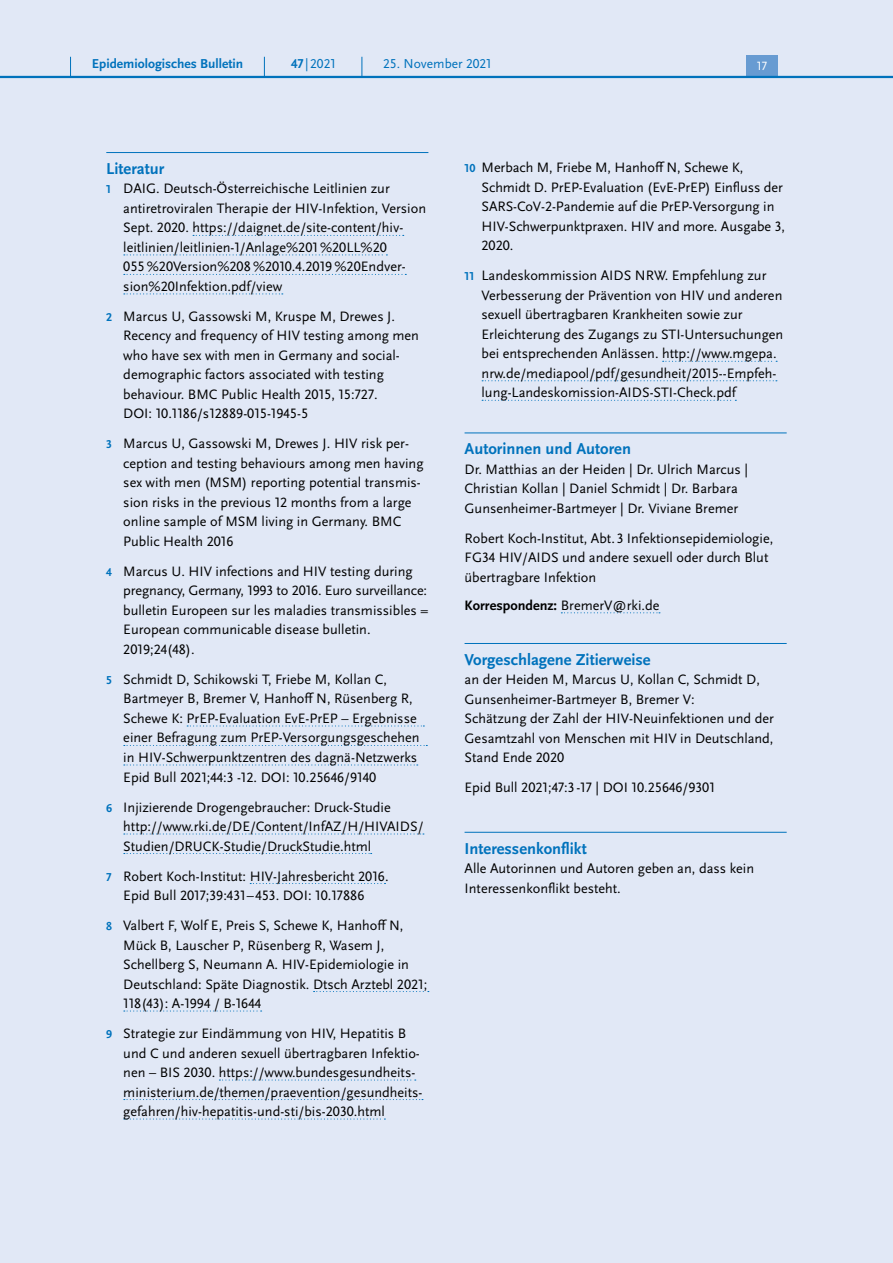
<style>
.page{position:relative;width:893px;height:1263px;background:#fff}
.page>*{position:absolute;margin:0;border:0;box-sizing:border-box;transform-origin:0 0}
.H4_-_Anhang_allerers{font:700 16.5px "Scala Sans Pro";color:#0072bc}
.P_-_Anhang{font:14.25px/19.5px "Scala Sans Pro";color:#000}
.P_-_Anhang-2{font:700 14.25px "Scala Sans Pro";color:#000}
.t1{font:700 13.5px "Scala Sans Pro";color:#0072bc}
.t2{font:13.5px "Scala Sans Pro";color:#0072bc}
.t3{font:12.45px "Scala Sans Pro";color:#fff}
.s1{font-weight:700}
.s2{font-weight:700;font-size:12px;color:#0072bc}
.s3{font-weight:400}
</style>
<div class="page">
<div style="left:0;top:78px;width:893px;height:1185px;background:#e1e8f6"></div>
<hr style="left:106px;top:152px;width:322px;height:1px;background:#0072bc">
<svg style="left:193px;top:235px;width:211px;height:1px"></svg>
<svg style="left:124px;top:254px;width:263px;height:1px"></svg>
<svg style="left:124px;top:274px;width:282px;height:1px"></svg>
<svg style="left:124px;top:293px;width:159px;height:1px"></svg>
<svg style="left:187px;top:725px;width:237px;height:1px"></svg>
<svg style="left:124px;top:745px;width:303px;height:1px"></svg>
<svg style="left:124px;top:764px;width:294px;height:1px"></svg>
<svg style="left:124px;top:833px;width:300px;height:1px"></svg>
<svg style="left:124px;top:853px;width:248px;height:1px"></svg>
<svg style="left:250px;top:883px;width:135px;height:1px"></svg>
<svg style="left:314px;top:991px;width:115px;height:1px"></svg>
<svg style="left:124px;top:1010px;width:138px;height:1px"></svg>
<svg style="left:219px;top:1079px;width:197px;height:1px"></svg>
<svg style="left:124px;top:1099px;width:299px;height:1px"></svg>
<svg style="left:124px;top:1118px;width:261px;height:1px"></svg>
<svg style="left:663px;top:361px;width:114px;height:1px"></svg>
<svg style="left:482px;top:380px;width:295px;height:1px"></svg>
<svg style="left:482px;top:400px;width:254px;height:1px"></svg>
<hr style="left:465px;top:433px;width:322px;height:1px;background:#0072bc">
<svg style="left:561px;top:612px;width:99px;height:1px"></svg>
<hr style="left:465px;top:643px;width:322px;height:1px;background:#0072bc">
<hr style="left:465px;top:832px;width:322px;height:1px;background:#0072bc">
<div style="left:0;top:0;width:893px;height:77px;background:#e1e8f6"></div>
<div style="left:746px;top:55px;width:32px;height:21px;background:#679bd2"></div>
<hr style="left:0;top:76px;width:893px;height:2px;background:#0072bc">
<svg style="left:70px;top:57px;width:1px;height:19px"></svg>
<svg style="left:264px;top:57px;width:1px;height:19px"></svg>
<svg style="left:362px;top:57px;width:1px;height:19px"></svg>
<p class="t1" style="left:92px;top:55px;width:153px">Epidemiologisches Bulletin</p>
<p class="t2" style="left:291px;top:55px;width:46px"><span class="s1">47</span> |2021</p>
<p class="t2" style="left:383px;top:55px;width:110px">25. November 2021</p>
<p class="t3" style="left:757px;top:59px;width:12px">17</p>
<h4 class="H4_-_Anhang_allerers" style="left:106px;top:159px;width:60px">Literatur</h4>
<p class="P_-_Anhang" style="left:123px;top:179px;width:304px;text-indent:-17px"><span class="s2">1</span> DAIG. Deutsch-Österreichische Leitlinien zur antiretroviralen Therapie der HIV-Infektion, Version Sept. 2020. https://daignet.de/site-content/hiv&shy;leitlinien/leitlinien-1/Anlage%201 %20LL%20<br>055 %20Version%208 %2010.4.2019 %20Endver&shy;sion%20Infektion.pdf/view</p>
<p class="P_-_Anhang" style="left:123px;top:306px;width:297px;text-indent:-17px"><span class="s2">2</span> Marcus U, Gassowski M, Kruspe M, Drewes J.<br>Recency and frequency of HIV testing among men who have sex with men in Germany and social&shy;demographic factors associated with testing behaviour. BMC Public Health 2015, 15:727.<br>DOI: 10.1186/s12889-015-1945-5</p>
<p class="P_-_Anhang" style="left:123px;top:434px;width:302px;text-indent:-17px"><span class="s2">3</span> Marcus U, Gassowski M, Drewes J. HIV risk per&shy;ception and testing behaviours among men having sex with men (MSM) reporting potential transmis&shy;sion risks in the previous 12 months from a large online sample of MSM living in Germany. BMC Public Health 2016</p>
<p class="P_-_Anhang" style="left:123px;top:561px;width:306px;text-indent:-17px"><span class="s2">4</span> Marcus U. HIV infections and HIV testing during pregnancy, Germany, 1993 to 2016. Euro surveillance: bulletin Europeen sur les maladies transmissibles = European communicable disease bulletin.<br>2019;24(48).</p>
<p class="P_-_Anhang" style="left:123px;top:669px;width:298px;text-indent:-17px"><span class="s2">5</span> Schmidt D, Schikowski T, Friebe M, Kollan C, Bartmeyer B, Bremer V, Hanhoff N, Rüsenberg R, Schewe K: PrEP-Evaluation EvE-PrEP – Ergebnisse einer Befragung zum PrEP-Versorgungsgeschehen in HIV-Schwerpunktzentren des dagnä-Netzwerks Epid Bull 2021;44:3 -12. DOI: 10.25646/9140</p>
<p class="P_-_Anhang" style="left:123px;top:797px;width:302px;text-indent:-17px"><span class="s2">6</span> Injizierende Drogengebraucher: Druck-Studie http://www.rki.de/DE/Content/InfAZ/H/HIVAIDS/<br>Studien/DRUCK-Studie/DruckStudie.html</p>
<p class="P_-_Anhang" style="left:106px;top:866px;width:284px;text-align:center"><span class="s2">7</span> Robert Koch-Institut: HIV-Jahresbericht 2016.<br>Epid Bull 2017;39:431–453. DOI: 10.17886</p>
<p class="P_-_Anhang" style="left:123px;top:915px;width:306px;text-indent:-17px"><span class="s2">8</span> Valbert F, Wolf E, Preis S, Schewe K, Hanhoff N, Mück B, Lauscher P, Rüsenberg R, Wasem J, Schellberg S, Neumann A. HIV-Epidemiologie in Deutschland: Späte Diagnostik. Dtsch Arztebl 2021; 118(43): A-1994 / B-1644</p>
<p class="P_-_Anhang" style="left:123px;top:1023px;width:301px;text-indent:-17px"><span class="s2">9</span> Strategie zur Eindämmung von HIV, Hepatitis B und C und anderen sexuell übertragbaren Infektio&shy;nen – BIS 2030. https://www.bundesgesundheits&shy;ministerium.de/themen/praevention/gesundheits&shy;gefahren/hiv-hepatitis-und-sti/bis-2030.html</p>
<p class="P_-_Anhang" style="left:482px;top:158px;width:305px;text-indent:-17px"><span class="s2">10</span> Merbach M, Friebe M, Hanhoff N, Schewe K, Schmidt D. PrEP-Evaluation (EvE-PrEP) Einfluss der SARS-CoV-2-Pandemie auf die PrEP-Versorgung in HIV-Schwerpunktpraxen. HIV and more. Ausgabe 3, 2020.</p>
<p class="P_-_Anhang" style="left:482px;top:266px;width:303px;text-indent:-17px"><span class="s2">11</span> Landeskommission AIDS NRW. Empfehlung zur Verbesserung der Prävention von HIV und anderen sexuell übertragbaren Krankheiten sowie zur Erleichterung des Zugangs zu STI-Untersuchungen bei entsprechenden Anlässen. http://www.mgepa. nrw.de/mediapool/pdf/gesundheit/2015--Empfeh&shy;lung-Landeskomission-AIDS-STI-Check.pdf</p>
<h4 class="H4_-_Anhang_allerers" style="left:465px;top:439px;width:168px">Autorinnen und Autoren</h4>
<p class="P_-_Anhang" style="left:465px;top:459px;width:285px">Dr. Matthias an der Heiden | Dr. Ulrich Marcus |<br>Christian Kollan | Daniel Schmidt | Dr. Barbara<br>Gunsenheimer-Bartmeyer | Dr. Viviane Bremer</p>
<p class="P_-_Anhang" style="left:465px;top:528px;width:310px">Robert Koch-Institut, Abt. 3 Infektionsepidemiologie,<br>FG34 HIV/AIDS und andere sexuell oder durch Blut übertragbare Infektion</p>
<p class="P_-_Anhang-2" style="left:465px;top:597px;width:196px">Korrespondenz: <span class="s3">BremerV@rki.de</span></p>
<h4 class="H4_-_Anhang_allerers" style="left:465px;top:650px;width:188px">Vorgeschlagene Zitierweise</h4>
<p class="P_-_Anhang" style="left:465px;top:670px;width:311px">an der Heiden M, Marcus U, Kollan C, Schmidt D, Gunsenheimer-Bartmeyer B, Bremer V:<br>Schätzung der Zahl der HIV-Neuinfektionen und der Gesamtzahl von Menschen mit HIV in Deutschland, Stand Ende 2020</p>
<p class="P_-_Anhang" style="left:465px;top:778px;width:252px">Epid Bull 2021;47:3 -17 | DOI 10.25646/9301</p>
<h4 class="H4_-_Anhang_allerers" style="left:465px;top:838px;width:124px">Interessenkonflikt</h4>
<p class="P_-_Anhang" style="left:465px;top:859px;width:291px">Alle Autorinnen und Autoren geben an, dass kein<br>Interessenkonflikt besteht.</p>
</div>
